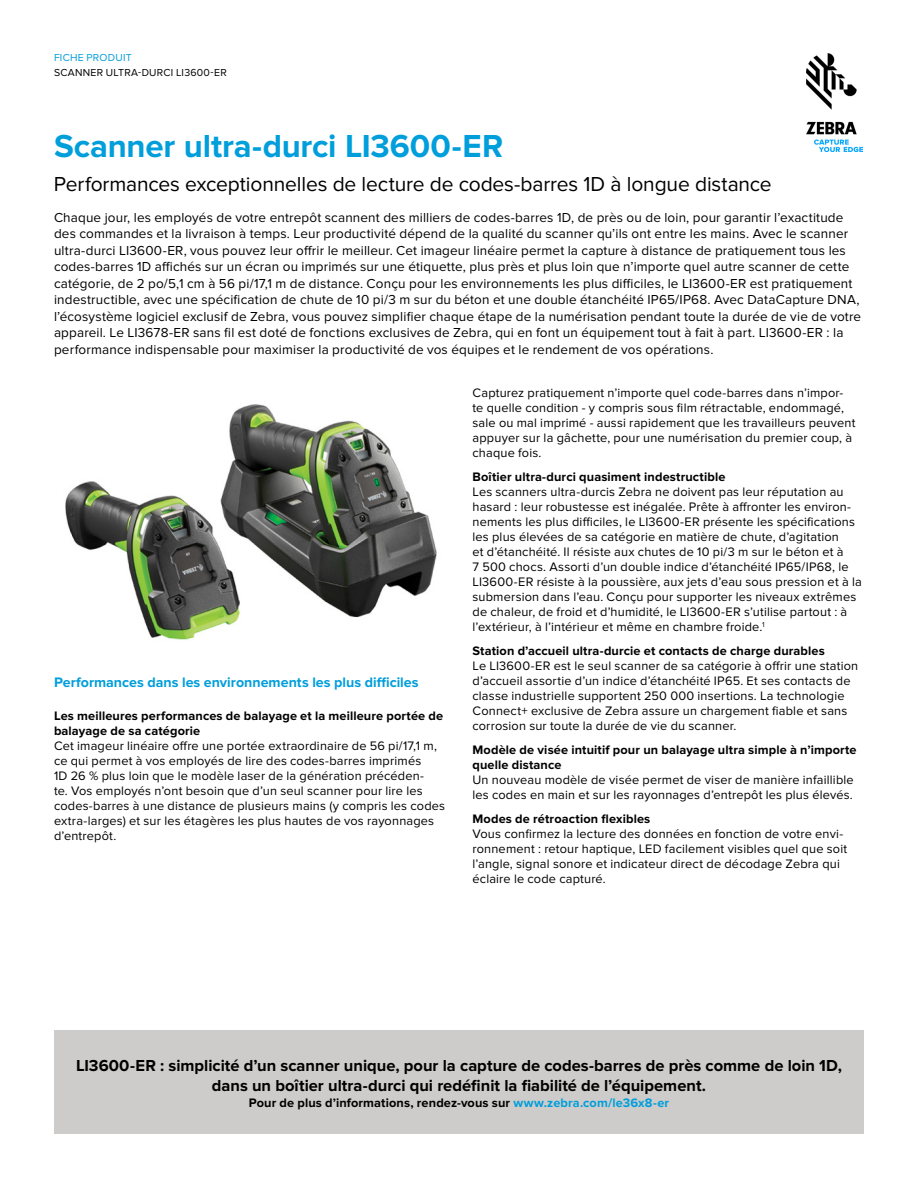
<style>
.page{position:relative;width:918px;height:1188px;background:#fff}
.page>*{position:absolute;margin:0;border:0;box-sizing:border-box;transform-origin:0 0}
.t1{font:700 33px "Proxima Nova";letter-spacing:-.005em;color:#009edb}
.t2{font:21px "Proxima Nova";letter-spacing:-.005em;color:#000}
.t3{font:700 16.5px/20.2px "Proxima Nova";color:#000;text-align:center}
.t4{font:700 14.25px "Proxima Nova";color:#009edb}
.t5{font:13.5px/16.5px "Proxima Nova";letter-spacing:.01em;color:#000}
.t6{font:12.75px/15px "Proxima Nova";letter-spacing:.015em;color:#000}
.t7{font:700 12.75px/15px "Proxima Nova";letter-spacing:.01em;color:#000}
.t8{font:10.5px "Proxima Nova";letter-spacing:.025em;color:#000}
.t9{font:10.5px "Proxima Nova";letter-spacing:.025em;color:#009edb}
.s1{color:#009edb}
</style>
<div class="page">
<img style="left:806px;top:54px;width:56px;height:97px">
<div style="left:54px;top:1031px;width:810px;height:103px;background:#cdccca"></div>
<img style="left:65px;top:404px;width:372px;height:236px">
<p class="t9" style="left:54px;top:52px;width:79px">FICHE PRODUIT</p>
<p class="t8" style="left:54px;top:66px;width:174px">SCANNER ULTRA-DURCI LI3600-ER</p>
<h1 class="t1" style="left:54px;top:127px;width:451px">Scanner ultra-durci LI3600-ER</h1>
<h2 class="t2" style="left:54px;top:172px;width:719px">Performances exceptionnelles de lecture de codes-barres 1D à longue distance</h2>
<p class="t5" style="left:54px;top:209px;width:809px">Chaque jour, les employés de votre entrepôt scannent des milliers de codes-barres 1D, de près ou de loin, pour garantir l’exactitude des commandes et la livraison à temps. Leur productivité dépend de la qualité du scanner qu’ils ont entre les mains. Avec le scanner ultra-durci LI3600-ER, vous pouvez leur offrir le meilleur. Cet imageur linéaire permet la capture à distance de pratiquement tous les codes-barres 1D affichés sur un écran ou imprimés sur une étiquette, plus près et plus loin que n’importe quel autre scanner de cette catégorie, de 2 po/5,1 cm à 56 pi/17,1 m de distance. Conçu pour les environnements les plus difficiles, le LI3600-ER est pratiquement indestructible, avec une spécification de chute de 10 pi/3 m sur du béton et une double étanchéité IP65/IP68. Avec DataCapture DNA, l’écosystème logiciel exclusif de Zebra, vous pouvez simplifier chaque étape de la numérisation pendant toute la durée de vie de votre appareil. Le LI3678-ER sans fil est doté de fonctions exclusives de Zebra, qui en font un équipement tout à fait à part. LI3600-ER : la performance indispensable pour maximiser la productivité de vos équipes et le rendement de vos opérations.</p>
<p class="t4" style="left:54px;top:674px;width:366px">Performances dans les environnements les plus difficiles</p>
<p class="t7" style="left:54px;top:709px;width:391px">Les meilleures performances de balayage et la meilleure portée de balayage de sa catégorie</p>
<p class="t6" style="left:54px;top:739px;width:393px">Cet imageur linéaire offre une portée extraordinaire de 56 pi/17,1 m, ce qui permet à vos employés de lire des codes-barres imprimés<br>1D 26 % plus loin que le modèle laser de la génération précéden-<br>te. Vos employés n’ont besoin que d’un seul scanner pour lire les codes-barres à une distance de plusieurs mains (y compris les codes extra-larges) et sur les étagères les plus hautes de vos rayonnages d’entrepôt.</p>
<p class="t6" style="left:472px;top:386px;width:385px">Capturez pratiquement n’importe quel code-barres dans n’impor&shy;te quelle condition - y compris sous film rétractable, endommagé, sale ou mal imprimé - aussi rapidement que les travailleurs peuvent appuyer sur la gâchette, pour une numérisation du premier coup, à chaque fois.</p>
<p class="t7" style="left:472px;top:470px;width:255px">Boîtier ultra-durci quasiment indestructible</p>
<p class="t6" style="left:472px;top:485px;width:391px">Les scanners ultra-durcis Zebra ne doivent pas leur réputation au hasard : leur robustesse est inégalée. Prête à affronter les environ&shy;nements les plus difficiles, le LI3600-ER présente les spécifications les plus élevées de sa catégorie en matière de chute, d’agitation<br>et d’étanchéité. Il résiste aux chutes de 10 pi/3 m sur le béton et à<br>7 500 chocs. Assorti d’un double indice d’étanchéité IP65/IP68, le LI3600-ER résiste à la poussière, aux jets d’eau sous pression et à la submersion dans l’eau. Conçu pour supporter les niveaux extrêmes de chaleur, de froid et d’humidité, le LI3600-ER s’utilise partout : à l’extérieur, à l’intérieur et même en chambre froide.<sup>1</sup></p>
<p class="t7" style="left:472px;top:644px;width:354px">Station d’accueil ultra-durcie et contacts de charge durables</p>
<p class="t6" style="left:472px;top:659px;width:387px">Le LI3600-ER est le seul scanner de sa catégorie à offrir une station d’accueil assortie d’un indice d’étanchéité IP65. Et ses contacts de classe industrielle supportent 250 000 insertions. La technologie Connect+ exclusive de Zebra assure un chargement fiable et sans corrosion sur toute la durée de vie du scanner.</p>
<p class="t7" style="left:472px;top:743px;width:386px">Modèle de visée intuitif pour un balayage ultra simple à n’importe quelle distance</p>
<p class="t6" style="left:472px;top:773px;width:383px">Un nouveau modèle de visée permet de viser de manière infaillible les codes en main et sur les rayonnages d’entrepôt les plus élevés.</p>
<p class="t7" style="left:472px;top:812px;width:179px">Modes de rétroaction flexibles</p>
<p class="t6" style="left:472px;top:827px;width:376px">Vous confirmez la lecture des données en fonction de votre envi&shy;ronnement : retour haptique, LED facilement visibles quel que soit l’angle, signal sonore et indicateur direct de décodage Zebra qui éclaire le code capturé.</p>
<p class="t3" style="left:76px;top:1056px;width:767px">LI3600-ER : simplicité d’un scanner unique, pour la capture de codes-barres de près comme de loin 1D, dans un boîtier ultra-durci qui redéfinit la fiabilité de l’équipement.</p>
<p class="t7" style="left:249px;top:1095px;width:422px">Pour de plus d’informations, rendez-vous sur <span class="s1">www.zebra.com/le36x8-er</span></p>
</div>
